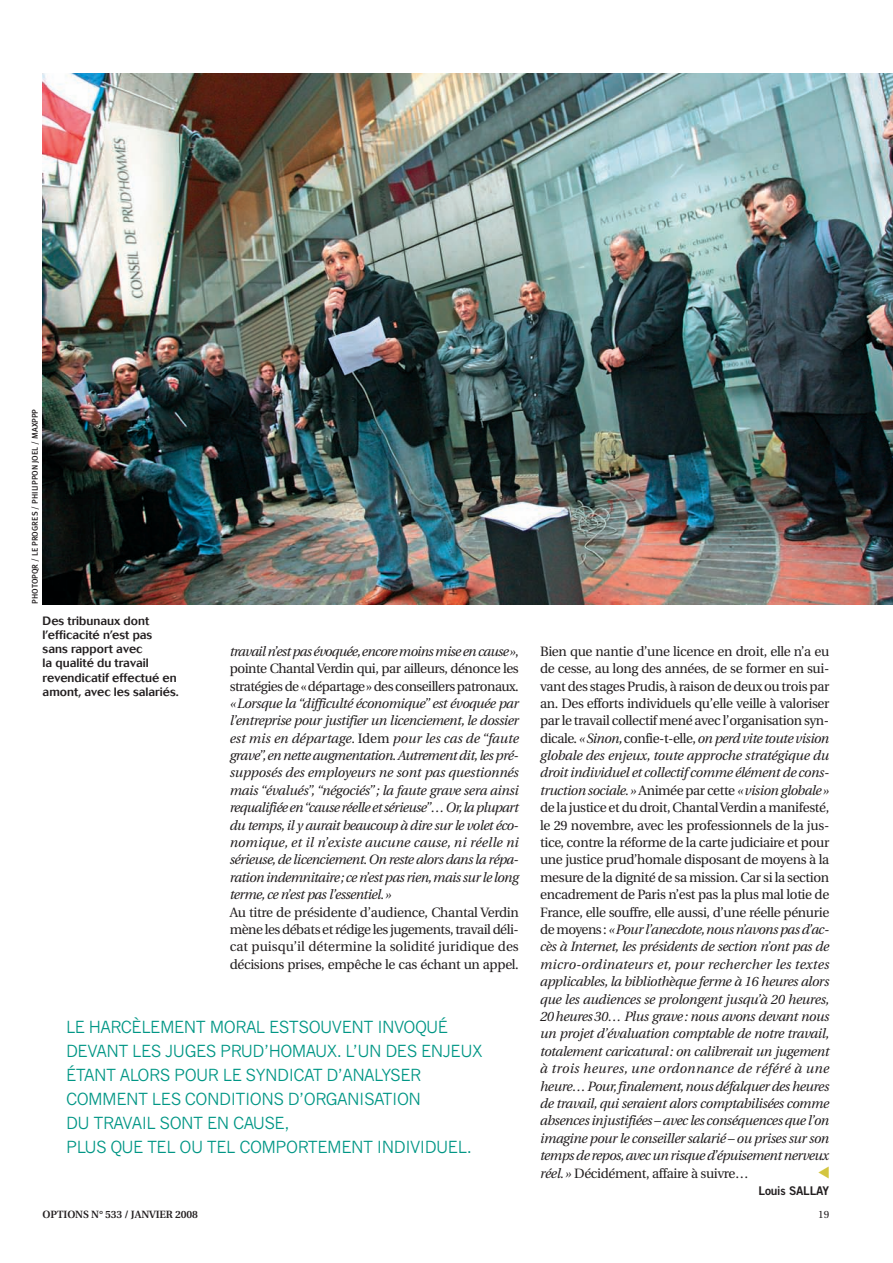
<style>
.page{position:relative;width:893px;height:1263px;background:#fff}
.page>*{position:absolute;margin:0;border:0;box-sizing:border-box;transform-origin:0 0}
.t1{font:16.5px/24px "News Gothic";letter-spacing:-.03em;color:#009685}
.t2{font:italic 13.5px/17.4px "Utopia";letter-spacing:-.035em;color:#231f20;text-align:justify}
.t3{font:13.5px/17.4px "Utopia";letter-spacing:-.03em;color:#231f20;text-align:justify}
.t4{font:500 12px/14.2px "Cosmos";color:#231f20}
.t5{font:12px "Trade Gothic Bold Two";letter-spacing:-.02em;color:#231f20}
.t6{font:600 10.5px "Utopia";letter-spacing:-.01em;color:#231f20}
.t7{font:10.5px "Utopia";color:#231f20}
.t8{font:8.25px "Meta Plus Medium Caps";color:#231f20}
.s1{font-style:italic}
.s2{font-style:normal}
</style>
<div class="page">
<img style="left:42px;top:73px;width:851px;height:532px">
<p class="t8" style="left:30px;top:604px;width:196px;rotate:-90deg">PHOTOPQR / LE PROGRES / PHILIPPON JOEL / MAXPPP</p>
<p class="t4" style="left:43px;top:614px;width:138px">Des tribunaux dont l’efficacité n’est pas sans rapport avec<br>la qualité du travail revendicatif effectué en amont, avec les salariés.</p>
<p class="t3" style="left:230px;top:644px;width:291px"><span class="s1">travail n’est pas évoquée,encore moins mise en cause»</span>, pointe Chantal Verdin qui, par ailleurs, dénonce les stratégies de «départage» des conseillers patronaux.</p>
<p class="t2" style="left:230px;top:696px;width:291px">«Lorsque la “difficulté économique” est évoquée par l’entreprise pour justifier un licenciement, le dossier est mis en départage. <span class="s2">Idem</span> pour les cas de “faute grave”,en nette augmentation.Autrement dit,les pré&shy;supposés des employeurs ne sont pas questionnés mais “évalués”, “négociés” ; la faute grave sera ainsi requalifiée en “cause réelle et sérieuse”… Or,la plupart du temps, il y aurait beaucoup à dire sur le volet éco&shy;nomique, et il n’existe aucune cause, ni réelle ni sérieuse,de licenciement.On reste alors dans la répa&shy;ration indemnitaire;ce n’est pas rien,mais sur le long terme, ce n’est pas l’essentiel.»</p>
<p class="t3" style="left:230px;top:904px;width:291px">Au titre de présidente d’audience, Chantal Verdin mène les débats et rédige les jugements, travail déli&shy;cat puisqu’il détermine la solidité juridique des décisions prises, empêche le cas échant un appel.</p>
<p class="t1" style="left:66px;top:1017px;width:418px">LE HARCÈLEMENT MORAL ESTSOUVENT INVOQUÉ DEVANT LES JUGES PRUD’HOMAUX. L’UN DES ENJEUX ÉTANT ALORS POUR LE SYNDICAT D’ANALYSER COMMENT LES CONDITIONS D’ORGANISATION<br>DU TRAVAIL SONT EN CAUSE,<br>PLUS QUE TEL OU TEL COMPORTEMENT INDIVIDUEL.</p>
<p class="t2" style="left:540px;top:644px;width:291px"><span class="s2">Bien que nantie d’une licence en droit, elle n’a eu de cesse, au long des années, de se former en sui&shy;vant des stages Prudis, à raison de deux ou trois par an. Des efforts individuels qu’elle veille à valoriser par le travail collectif mené avec l’organisation syn&shy;dicale.</span> «Sinon,<span class="s2">confie-t-elle,</span> on perd vite toute vision globale des enjeux, toute approche stratégique du droit individuel et collectif comme élément de cons&shy;truction sociale.» <span class="s2">Animée par cette</span> «vision globale» <span class="s2">de la justice et du droit, Chantal Verdin a manifesté, le 29 novembre, avec les professionnels de la jus&shy;tice, contre la réforme de la carte judiciaire et pour une justice prud’homale disposant de moyens à la mesure de la dignité de sa mission. Car si la section encadrement de Paris n’est pas la plus mal lotie de France, elle souffre, elle aussi, d’une réelle pénurie de moyens:</span> «Pour l’anecdote,nous n’avons pas d’ac&shy;cès à Internet, les présidents de section n’ont pas de micro-ordinateurs et, pour rechercher les textes applicables, la bibliothèque ferme à 16 heures alors que les audiences se prolongent jusqu’à 20 heures, 20heures30… Plus grave: nous avons devant nous un projet d’évaluation comptable de notre travail, totalement caricatural: on calibrerait un jugement à trois heures, une ordonnance de référé à une heure… Pour,finalement,nous défalquer des heures de travail, qui seraient alors comptabilisées comme absences injustifiées – avec les conséquences que l’on imagine pour le conseiller salarié – ou prises sur son temps de repos,avec un risque d’épuisement nerveux réel.» <span class="s2">Décidément, affaire à suivre…</span></p>
<p class="t5" style="left:759px;top:1186px;width:72px">Louis SALLAY</p>
<p class="t6" style="left:43px;top:1210px;width:157px">OPTIONS N° 533 / JANVIER 2008</p>
<p class="t7" style="left:818px;top:1210px;width:13px">19</p>
</div>
